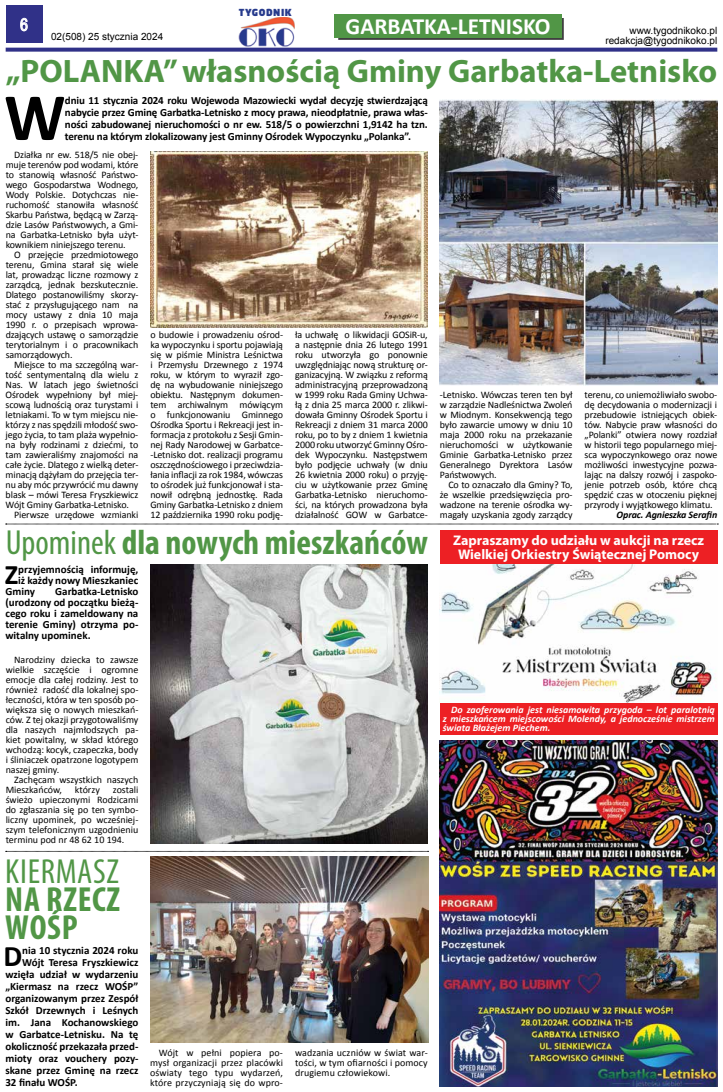
<style>
.page{position:relative;width:723px;height:1092px;background:#fff}
.page>*{position:absolute;margin:0;border:0;box-sizing:border-box;transform-origin:0 0}
.t1{font:700 67.7px "Calibri";color:#000}
.t2{font:700 condensed 34.9px "Myriad Pro";color:#519646}
.t3{font:700 condensed 34.9px/28px "Myriad Pro";letter-spacing:.02em;color:#519646}
.t4{font:condensed 34.9px "Myriad Pro";letter-spacing:.02em;color:#519646}
.t5{font:700 32.5px "Myriad Pro";color:#519646}
.t6{font:700 29.9px "Calibri";color:#000}
.t7{font:700 28.3px "Calibri";color:#000}
.t8{font:700 23.3px "Calibri";color:#fff}
.t9{font:17px "Arial Narrow";color:#fff}
.t10{font:700 14px/14px "Myriad Pro";color:#fff;text-align:center}
.t11{font:700 11px/11px "Calibri";color:#000;text-align:justify}
.t12{font:10px/10px "Calibri";letter-spacing:-.01em;color:#000;text-align:justify}
.t13{font:italic 700 10px/9px "Calibri";color:#fff;text-align:justify}
.t14{font:10px/10px "Arial";color:#000;text-align:right}
.t15{font:italic 700 10px "Calibri";letter-spacing:-.01em;color:#000}
.t16{font:900 9.6px "Neo Sans Pro";letter-spacing:.06em;color:#273b8d}
.s1{font-weight:400}
</style>
<div class="page">
<div style="left:6px;top:6px;width:37px;height:37px;background:#303188"></div>
<svg style="left:20px;top:18px;width:8px;height:13px"></svg>
<svg style="left:6px;top:48px;width:711px;height:4px;background:#424392"></svg>
<img style="left:238px;top:17px;width:56px;height:29px">
<div style="left:338px;top:18px;width:226px;height:21px;background:#404040"></div>
<div style="left:334px;top:14px;width:228px;height:24px;background:#519646"></div>
<img style="left:440px;top:741px;width:277px;height:345px">
<img style="left:440px;top:99px;width:277px;height:287px">
<img style="left:150px;top:151px;width:278px;height:176px">
<svg style="left:6px;top:523px;width:712px;height:1px"></svg>
<svg style="left:6px;top:851px;width:423px;height:1px"></svg>
<div style="left:440px;top:530px;width:277px;height:204px;background:#ed2024"></div>
<img style="left:440px;top:564px;width:277px;height:138px">
<img style="left:150px;top:564px;width:278px;height:279px">
<img style="left:150px;top:856px;width:278px;height:186px">
<p class="t16" style="left:239px;top:6px;width:55px">TYGODNIK</p>
<h3 class="t9" style="left:20px;top:12px;width:9px">6</h3>
<h3 class="t8" style="left:345px;top:11px;width:207px">GARBATKA-LETNISKO</h3>
<h3 class="t5" style="left:6px;top:52px;width:713px">„POLANKA” własnością Gminy Garbatka-Letnisko</h3>
<h1 class="t1" style="left:4px;top:75px;width:63px">W</h1>
<p class="t11" style="left:65px;top:94px;width:364px;line-height:12px">dniu 11 stycznia 2024 roku Wojewoda Mazowiecki wydał decyzję stwierdzającą nabycie przez Gminę Garbatka-Letnisko z mocy prawa, nieodpłatnie, prawa włas&shy;ności zabudowanej nieruchomości o nr ew. 518/5 o powierzchni 1,9142 ha tzn. terenu na którym zlokalizowany jest Gminny Ośrodek Wypoczynku „Polanka”.</p>
<p class="t12" style="left:6px;top:149px;width:134px;text-indent:9px">Działka nr ew. 518/5 nie obej&shy;muje terenów pod wodami, które to stanowią własność Państwo&shy;wego Gospodarstwa Wodnego, Wody Polskie. Dotychczas nie&shy;ruchomość stanowiła własność Skarbu Państwa, będącą w Zarzą&shy;dzie Lasów Państwowych, a Gmi&shy;na Garbatka-Letnisko była użyt&shy;kownikiem niniejszego terenu.</p>
<p class="t12" style="left:6px;top:249px;width:134px;text-indent:8px">O przejęcie przedmiotowego terenu, Gmina starał się wiele lat, prowadząc liczne rozmowy z zarządcą, jednak bezskutecznie.<br>Dlatego postanowiliśmy skorzy&shy;stać z przysługującego nam na mocy ustawy z dnia 10 maja 1990 r. o przepisach wprowa&shy;dzających ustawę o samorządzie terytorialnym i o pracownikach samorządowych.</p>
<p class="t12" style="left:14px;top:359px;width:126px">Miejsce to ma szczególną war-</p>
<p class="t12" style="left:6px;top:369px;width:134px">tość sentymentalną dla wielu z</p>
<p class="t12" style="left:6px;top:379px;width:134px">Nas. W latach jego świetności</p>
<p class="t12" style="left:6px;top:389px;width:134px">Ośrodek wypełniony był miej-</p>
<p class="t12" style="left:6px;top:399px;width:134px">scową ludnością oraz turystami i</p>
<p class="t12" style="left:6px;top:409px;width:134px">letniakami. To w tym miejscu nie-</p>
<p class="t12" style="left:6px;top:419px;width:134px">którzy z nas spędzili młodość swo-</p>
<p class="t12" style="left:6px;top:429px;width:134px">jego życia, to tam plaża wypełnio-</p>
<p class="t12" style="left:6px;top:439px;width:134px">na były rodzinami z dziećmi, to</p>
<p class="t12" style="left:6px;top:449px;width:134px">tam zawieraliśmy znajomości na</p>
<p class="t12" style="left:6px;top:459px;width:134px">całe życie. Dlatego z wielką deter-</p>
<p class="t12" style="left:6px;top:469px;width:134px">minacją dążyłam do przejęcia ter-</p>
<p class="t12" style="left:6px;top:479px;width:134px">nu aby móc przywrócić mu dawny</p>
<p class="t12" style="left:6px;top:489px;width:134px">blask – mówi Teresa Fryszkiewicz</p>
<p class="t12" style="left:6px;top:499px;width:125px">Wójt Gminy Garbatka-Letnisko.</p>
<p class="t12" style="left:14px;top:509px;width:126px">Pierwsze urzędowe wzmianki</p>
<p class="t14" style="left:605px;top:25px;width:113px">www.tygodnikoko.pl redakcja@tygodnikoko.pl</p>
<p class="t14" style="left:51px;top:32px;width:114px">02(508) 25 stycznia 2024</p>
<p class="t12" style="left:150px;top:329px;width:134px">o budowie i prowadzeniu ośrod&shy;ka wypoczynku i sportu pojawiają się w piśmie Ministra Leśnictwa i Przemysłu Drzewnego z 1974 roku, w którym to wyraził zgo&shy;dę na wybudowanie niniejszego obiektu. Następnym dokumen&shy;tem archiwalnym mówiącym o funkcjonowaniu Gminnego Ośrodka Sportu i Rekreacji jest in&shy;formacja z protokołu z Sesji Gmin&shy;nej Rady Narodowej w Garbatce--Letnisko dot. realizacji programu oszczędnościowego i przeciwdzia&shy;łania inflacji za rok 1984, wówczas to ośrodek już funkcjonował i sta&shy;nowił odrębną jednostkę. Rada Gminy Garbatka-Letnisko z dniem 12 października 1990 roku podję-</p>
<p class="t12" style="left:295px;top:329px;width:134px">ła uchwałę o likwidacji GOSiR-u, a następnie dnia 26 lutego 1991 roku utworzyła go ponownie uwzględniając nową strukturę or&shy;ganizacyjną. W związku z reformą administracyjną przeprowadzoną w 1999 roku Rada Gminy Uchwa&shy;łą z dnia 25 marca 2000 r. zlikwi&shy;dowała Gminny Ośrodek Sportu i Rekreacji z dniem 31 marca 2000 roku, po to by z dniem 1 kwietnia 2000 roku utworzyć Gminny Ośro&shy;dek Wypoczynku. Następstwem było podjęcie uchwały (w dniu 26 kwietnia 2000 roku) o przyję&shy;ciu w użytkowanie przez Gminę Garbatka-Letnisko nieruchomo&shy;ści, na których prowadzona była działalność GOW w Garbatce-</p>
<p class="t12" style="left:440px;top:388px;width:134px">-Letnisko. Wówczas teren ten był w zarządzie Nadleśnictwa Zwoleń w Miodnym. Konsekwencją tego było zawarcie umowy w dniu 10 maja 2000 roku na przekazanie nieruchomości w użytkowanie Gminie Garbatka-Letnisko przez Generalnego Dyrektora Lasów Państwowych.</p>
<p class="t12" style="left:440px;top:478px;width:134px;text-indent:8px">Co to oznaczało dla Gminy? To, że wszelkie przedsięwzięcia pro&shy;wadzone na terenie ośrodka wy&shy;magały uzyskania zgody zarządcy</p>
<p class="t12" style="left:584px;top:388px;width:134px">terenu, co uniemożliwiało swobo&shy;dę decydowania o modernizacji i przebudowie istniejących obiek&shy;tów. Nabycie praw własności do „Polanki” otwiera nowy rozdział w historii tego popularnego miej&shy;sca wypoczynkowego oraz nowe możliwości inwestycyjne pozwa&shy;lając na dalszy rozwój i zaspoko&shy;jenie potrzeb osób, które chcą spędzić czas w otoczeniu pięknej przyrody i wyjątkowego klimatu.</p>
<p class="t15" style="left:616px;top:508px;width:102px">Oprac. Agnieszka Serafin</p>
<h3 class="t10" style="left:453px;top:533px;width:253px">Zapraszamy do udziału w aukcji na rzecz<br>Wielkiej Orkiestry Świątecznej Pomocy</h3>
<h2 class="t2" style="left:6px;top:523px;width:424px"><span class="s1">UPOMINEK</span> dla nowych mieszkańców</h2>
<h3 class="t7" style="left:5px;top:557px;width:15px">Z</h3>
<p class="t11" style="left:18px;top:563px;width:122px">przyjemnością informuję,</p>
<p class="t11" style="left:18px;top:574px;width:122px">iż każdy nowy Mieszkaniec</p>
<p class="t11" style="left:5px;top:585px;width:31px">Gminy</p>
<p class="t11" style="left:5px;top:585px;width:134px;text-indent:50px">Garbatka-Letnisko (urodzony od początku bieżą&shy;cego roku i zameldowany na terenie Gminy) otrzyma po&shy;witalny upominek.</p>
<p class="t12" style="left:6px;top:653px;width:134px;text-indent:9px">Narodziny dziecka to zawsze wielkie szczęście i ogromne emocje dla całej rodziny. Jest to również radość dla lokalnej spo&shy;łeczności, która w ten sposób po&shy;większa się o nowych mieszkań&shy;ców. Z tej okazji przygotowaliśmy dla naszych najmłodszych pa&shy;kiet powitalny, w skład którego wchodzą: kocyk, czapeczka, body i śliniaczek opatrzone logotypem naszej gminy.</p>
<p class="t12" style="left:6px;top:773px;width:134px;text-indent:8px">Zachęcam wszystkich naszych<br>Mieszkańców,</p>
<p class="t12" style="left:75px;top:783px;width:26px">którzy</p>
<p class="t12" style="left:6px;top:783px;width:134px;text-indent:107px">zostali świeżo upieczonymi Rodzicami do zgłaszania się po ten symbo&shy;liczny upominek, po wcześniej&shy;szym telefonicznym uzgodnieniu terminu pod nr 48 62 10 194.</p>
<h2 class="t4" style="left:5px;top:852px;width:115px">KIERMASZ</h2>
<h2 class="t3" style="left:5px;top:885px;width:116px">na rzecz<br>WOŚP</h2>
<h3 class="t6" style="left:3px;top:937px;width:20px">D</h3>
<p class="t11" style="left:22px;top:944px;width:118px">nia 10 stycznia 2024 roku</p>
<p class="t11" style="left:22px;top:956px;width:118px">Wójt Teresa Fryszkiewicz</p>
<p class="t11" style="left:5px;top:968px;width:134px">wzięła udział w wydarzeniu</p>
<p class="t11" style="left:5px;top:980px;width:134px">„Kiermasz na rzecz WOŚP”</p>
<p class="t11" style="left:5px;top:992px;width:134px">organizowanym przez Zespół</p>
<p class="t11" style="left:5px;top:1004px;width:134px">Szkół Drzewnych i Leśnych</p>
<p class="t11" style="left:5px;top:1016px;width:134px">im. Jana Kochanowskiego</p>
<p class="t11" style="left:5px;top:1028px;width:134px">w Garbatce-Letnisku. Na tę</p>
<p class="t11" style="left:5px;top:1040px;width:134px">okoliczność przekazała przed-</p>
<p class="t11" style="left:5px;top:1052px;width:134px">mioty oraz vouchery pozy-</p>
<p class="t11" style="left:5px;top:1064px;width:134px">skane przez Gminę na rzecz</p>
<p class="t11" style="left:5px;top:1076px;width:74px">32 finału WOŚP.</p>
<p class="t12" style="left:150px;top:1046px;width:134px;text-indent:8px">Wójt w pełni popiera po&shy;mysł organizacji przez placówki oświaty tego typu wydarzeń, które przyczyniają się do wpro-</p>
<p class="t12" style="left:295px;top:1046px;width:134px">wadzania uczniów w świat war&shy;tości, w tym ofiarności i pomocy drugiemu człowiekowi.</p>
<p class="t13" style="left:443px;top:704px;width:273px;text-indent:8px">Do zaoferowania jest niesamowita przygoda – lot paralotnią z mieszkańcem miejscowości Molendy, a jednocześnie mistrzem świata Błażejem Piechem.</p>
</div>
